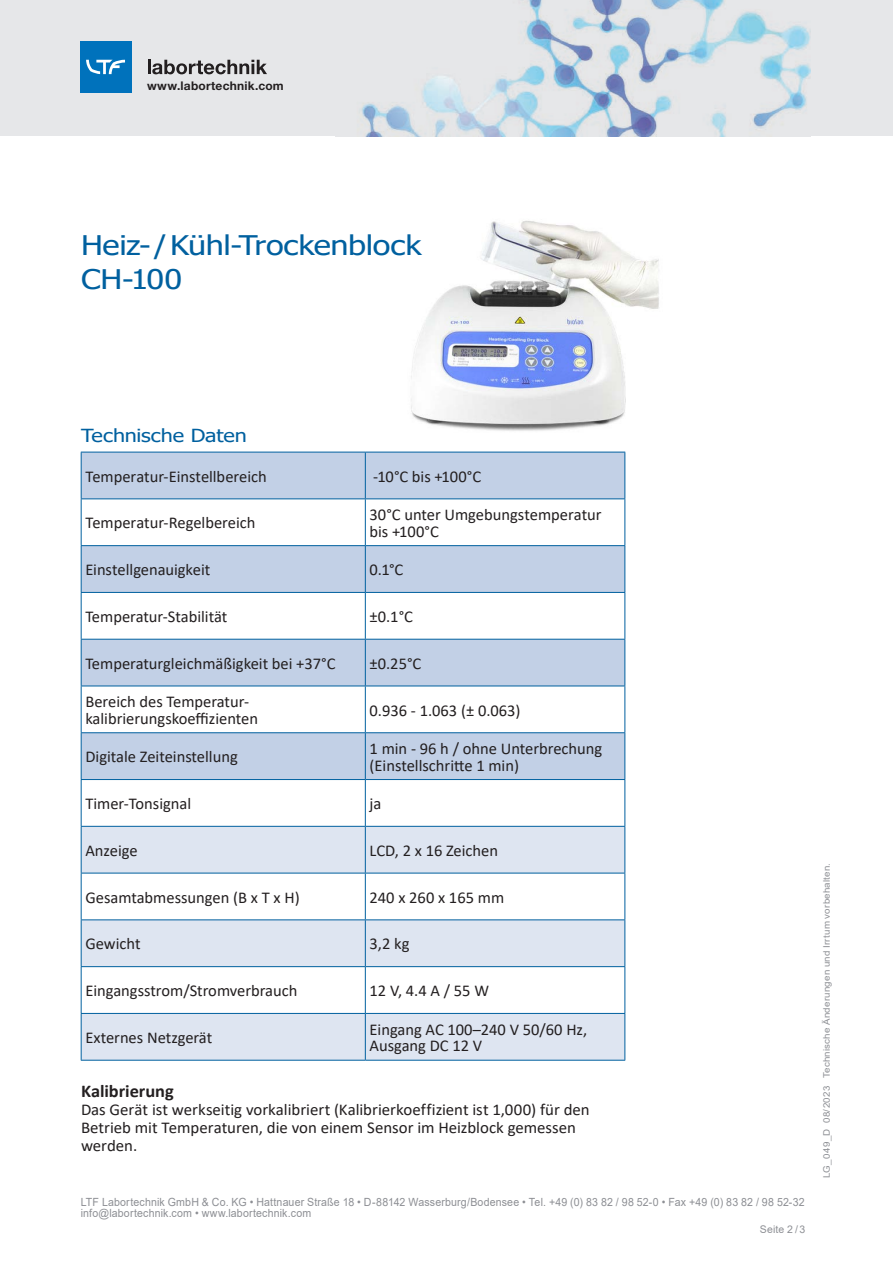
<style>
.page{position:relative;width:893px;height:1263px;background:#fff}
.page>*{position:absolute;margin:0;border:0;box-sizing:border-box;transform-origin:0 0}
.Headline{font:27px "Tahoma";letter-spacing:-.01em;color:#00609f;scale:1.2 1}
.Subline{font:18px "Tahoma";letter-spacing:-.01em;color:#00609f;scale:1.2 1}
.t1{font:700 18px "Calibri";color:#231f20}
.Body{font:16.5px/18px "Calibri";color:#231f20}
.t2{font:700 12px "Helvetica Neue LT Std";letter-spacing:.015em;color:#231f20}
.t3{font:11.25px/11.2px "Arial";letter-spacing:.015em;color:#8d8f94;scale:.94 1}
.t4{font:10.5px "Arial";letter-spacing:.015em;color:#8d8f94}
.t5{font:9px "Arial";letter-spacing:.02em;color:#8d8f94;scale:1.08 1}
</style>
<div class="page">
<div style="left:0;top:0;width:893px;height:136px;background:#e6e7e9"></div>
<img style="left:361px;top:0;width:449px;height:136px">
<hr style="left:148px;top:60px;width:3px;height:14px;background:#231f20">
<svg style="left:152px;top:60px;width:115px;height:14px"></svg>
<div style="left:80px;top:41px;width:51px;height:52px;background:#0072bc"></div>
<svg style="left:86px;top:60px;width:39px;height:14px"></svg>
<svg style="left:82px;top:453px;width:542px;height:326px;fill:#c2d0e6"></svg>
<svg style="left:82px;top:827px;width:542px;height:233px;fill:#dee5f1"></svg>
<hr style="left:81px;top:452px;width:284px;height:1px;background:#00609f">
<hr style="left:81px;top:452px;width:1px;height:46px;background:#00609f">
<hr style="left:365px;top:452px;width:260px;height:1px;background:#00609f">
<hr style="left:365px;top:452px;width:1px;height:46px;background:#00609f">
<hr style="left:624px;top:452px;width:1px;height:46px;background:#00609f">
<hr style="left:81px;top:498px;width:284px;height:1px;background:#00609f">
<hr style="left:81px;top:499px;width:1px;height:46px;background:#00609f">
<hr style="left:365px;top:498px;width:260px;height:1px;background:#00609f">
<hr style="left:365px;top:499px;width:1px;height:46px;background:#00609f">
<hr style="left:624px;top:499px;width:1px;height:46px;background:#00609f">
<hr style="left:81px;top:545px;width:284px;height:1px;background:#00609f">
<hr style="left:81px;top:546px;width:1px;height:46px;background:#00609f">
<hr style="left:365px;top:545px;width:260px;height:1px;background:#00609f">
<hr style="left:365px;top:546px;width:1px;height:46px;background:#00609f">
<hr style="left:624px;top:546px;width:1px;height:46px;background:#00609f">
<hr style="left:81px;top:592px;width:284px;height:1px;background:#00609f">
<hr style="left:81px;top:593px;width:1px;height:46px;background:#00609f">
<hr style="left:365px;top:592px;width:260px;height:1px;background:#00609f">
<hr style="left:365px;top:593px;width:1px;height:46px;background:#00609f">
<hr style="left:624px;top:593px;width:1px;height:46px;background:#00609f">
<hr style="left:81px;top:639px;width:284px;height:1px;background:#00609f">
<hr style="left:81px;top:640px;width:1px;height:46px;background:#00609f">
<hr style="left:365px;top:639px;width:260px;height:1px;background:#00609f">
<hr style="left:365px;top:640px;width:1px;height:46px;background:#00609f">
<hr style="left:624px;top:640px;width:1px;height:46px;background:#00609f">
<hr style="left:81px;top:686px;width:284px;height:1px;background:#00609f">
<hr style="left:81px;top:686px;width:1px;height:46px;background:#00609f">
<hr style="left:365px;top:686px;width:260px;height:1px;background:#00609f">
<hr style="left:365px;top:686px;width:1px;height:46px;background:#00609f">
<hr style="left:624px;top:686px;width:1px;height:46px;background:#00609f">
<hr style="left:81px;top:732px;width:284px;height:1px;background:#00609f">
<hr style="left:81px;top:733px;width:1px;height:46px;background:#00609f">
<hr style="left:365px;top:732px;width:260px;height:1px;background:#00609f">
<hr style="left:365px;top:733px;width:1px;height:46px;background:#00609f">
<hr style="left:624px;top:733px;width:1px;height:46px;background:#00609f">
<hr style="left:81px;top:779px;width:284px;height:1px;background:#00609f">
<hr style="left:81px;top:780px;width:1px;height:46px;background:#00609f">
<hr style="left:365px;top:779px;width:260px;height:1px;background:#00609f">
<hr style="left:365px;top:780px;width:1px;height:46px;background:#00609f">
<hr style="left:624px;top:780px;width:1px;height:46px;background:#00609f">
<hr style="left:81px;top:826px;width:284px;height:1px;background:#00609f">
<hr style="left:81px;top:827px;width:1px;height:46px;background:#00609f">
<hr style="left:365px;top:826px;width:260px;height:1px;background:#00609f">
<hr style="left:365px;top:827px;width:1px;height:46px;background:#00609f">
<hr style="left:624px;top:827px;width:1px;height:46px;background:#00609f">
<hr style="left:81px;top:873px;width:284px;height:1px;background:#00609f">
<hr style="left:81px;top:873px;width:1px;height:46px;background:#00609f">
<hr style="left:365px;top:873px;width:260px;height:1px;background:#00609f">
<hr style="left:365px;top:873px;width:1px;height:46px;background:#00609f">
<hr style="left:624px;top:873px;width:1px;height:46px;background:#00609f">
<hr style="left:81px;top:919px;width:284px;height:1px;background:#00609f">
<hr style="left:81px;top:920px;width:1px;height:46px;background:#00609f">
<hr style="left:365px;top:919px;width:260px;height:1px;background:#00609f">
<hr style="left:365px;top:920px;width:1px;height:46px;background:#00609f">
<hr style="left:624px;top:920px;width:1px;height:46px;background:#00609f">
<hr style="left:81px;top:966px;width:284px;height:1px;background:#00609f">
<hr style="left:81px;top:967px;width:1px;height:46px;background:#00609f">
<hr style="left:365px;top:966px;width:260px;height:1px;background:#00609f">
<hr style="left:365px;top:967px;width:1px;height:46px;background:#00609f">
<hr style="left:624px;top:967px;width:1px;height:46px;background:#00609f">
<hr style="left:81px;top:1013px;width:284px;height:1px;background:#00609f">
<hr style="left:81px;top:1014px;width:1px;height:46px;background:#00609f">
<hr style="left:365px;top:1013px;width:260px;height:1px;background:#00609f">
<hr style="left:365px;top:1014px;width:1px;height:46px;background:#00609f">
<hr style="left:624px;top:1014px;width:1px;height:46px;background:#00609f">
<hr style="left:81px;top:1060px;width:284px;height:1px;background:#00609f">
<hr style="left:365px;top:1060px;width:260px;height:1px;background:#00609f">
<img style="left:411px;top:220px;width:248px;height:211px">
<p class="t2" style="left:147px;top:79px;width:138px">www.labortechnik.com</p>
<p class="Headline" style="left:81px;top:227px;width:285px">Heiz- / Kühl-Trockenblock</p>
<p class="Headline" style="left:81px;top:261px;width:86px">CH-100</p>
<p class="Subline" style="left:81px;top:424px;width:140px">Technische Daten</p>
<p class="Body" style="left:85px;top:467px;width:183px">Temperatur-Einstellbereich</p>
<p class="Body" style="left:373px;top:467px;width:109px">-10°C bis +100°C</p>
<p class="Body" style="left:85px;top:513px;width:172px">Temperatur-Regelbereich</p>
<p class="Body" style="left:370px;top:505px;width:233px">30°C unter Umgebungstemperatur</p>
<p class="Body" style="left:370px;top:522px;width:71px">bis +100°C</p>
<p class="Body" style="left:85px;top:560px;width:126px">Einstellgenauigkeit</p>
<p class="Body" style="left:370px;top:560px;width:35px">0.1°C</p>
<p class="Body" style="left:85px;top:607px;width:143px">Temperatur-Stabilität</p>
<p class="Body" style="left:370px;top:607px;width:45px">±0.1°C</p>
<p class="Body" style="left:85px;top:654px;width:252px">Temperaturgleichmäßigkeit bei +37°C</p>
<p class="Body" style="left:370px;top:654px;width:53px">±0.25°C</p>
<p class="Body" style="left:85px;top:692px;width:165px">Bereich des Temperatur-</p>
<p class="Body" style="left:85px;top:709px;width:174px">kalibrierungskoeffizienten</p>
<p class="Body" style="left:370px;top:701px;width:153px">0.936 - 1.063 (± 0.063)</p>
<p class="Body" style="left:85px;top:747px;width:154px">Digitale Zeiteinstellung</p>
<p class="Body" style="left:370px;top:739px;width:234px">1 min - 96 h / ohne Unterbrechung</p>
<p class="Body" style="left:370px;top:756px;width:151px">(Einstellschritte 1 min)</p>
<p class="Body" style="left:85px;top:794px;width:107px">Timer-Tonsignal</p>
<p class="Body" style="left:370px;top:794px;width:13px">ja</p>
<p class="Body" style="left:85px;top:841px;width:54px">Anzeige</p>
<p class="Body" style="left:370px;top:841px;width:130px">LCD, 2 x 16 Zeichen</p>
<p class="Body" style="left:85px;top:888px;width:216px">Gesamtabmessungen (B x T x H)</p>
<p class="Body" style="left:370px;top:888px;width:136px">240 х 260 х 165 mm</p>
<p class="Body" style="left:85px;top:934px;width:57px">Gewicht</p>
<p class="Body" style="left:370px;top:934px;width:41px">3,2 kg</p>
<p class="Body" style="left:85px;top:981px;width:214px">Eingangsstrom/Stromverbrauch</p>
<p class="Body" style="left:370px;top:981px;width:121px">12 V, 4.4 A / 55 W</p>
<p class="Body" style="left:85px;top:1028px;width:128px">Externes Netzgerät</p>
<p class="Body" style="left:370px;top:1020px;width:219px">Eingang AC 100–240 V 50/60 Hz,</p>
<p class="Body" style="left:370px;top:1036px;width:114px">Ausgang DC 12 V</p>
<p class="t1" style="left:81px;top:1078px;width:94px">Kalibrierung</p>
<p class="Body" style="left:81px;top:1099px;width:510px">Das Gerät ist werkseitig vorkalibriert (Kalibrierkoeffizient ist 1,000) für den<br>Betrieb mit Temperaturen, die von einem Sensor im Heizblock gemessen werden.</p>
<p class="t3" style="left:81px;top:1196px;width:771px">LTF Labortechnik GmbH &amp; Co. KG • Hattnauer Straße 18 • D-88142 Wasserburg/Bodensee • Tel. +49 (0) 83 82 / 98 52-0 • Fax +49 (0) 83 82 / 98 52-32 info@labortechnik.com • www.labortechnik.com</p>
<p class="t4" style="left:760px;top:1222px;width:47px">Seite 2 / 3</p>
<p class="t5" style="left:820px;top:1178px;width:293px;rotate:-90deg">LG_049_D 08/2023 Technische Änderungen und Irrtum vorbehalten.</p>
</div>
